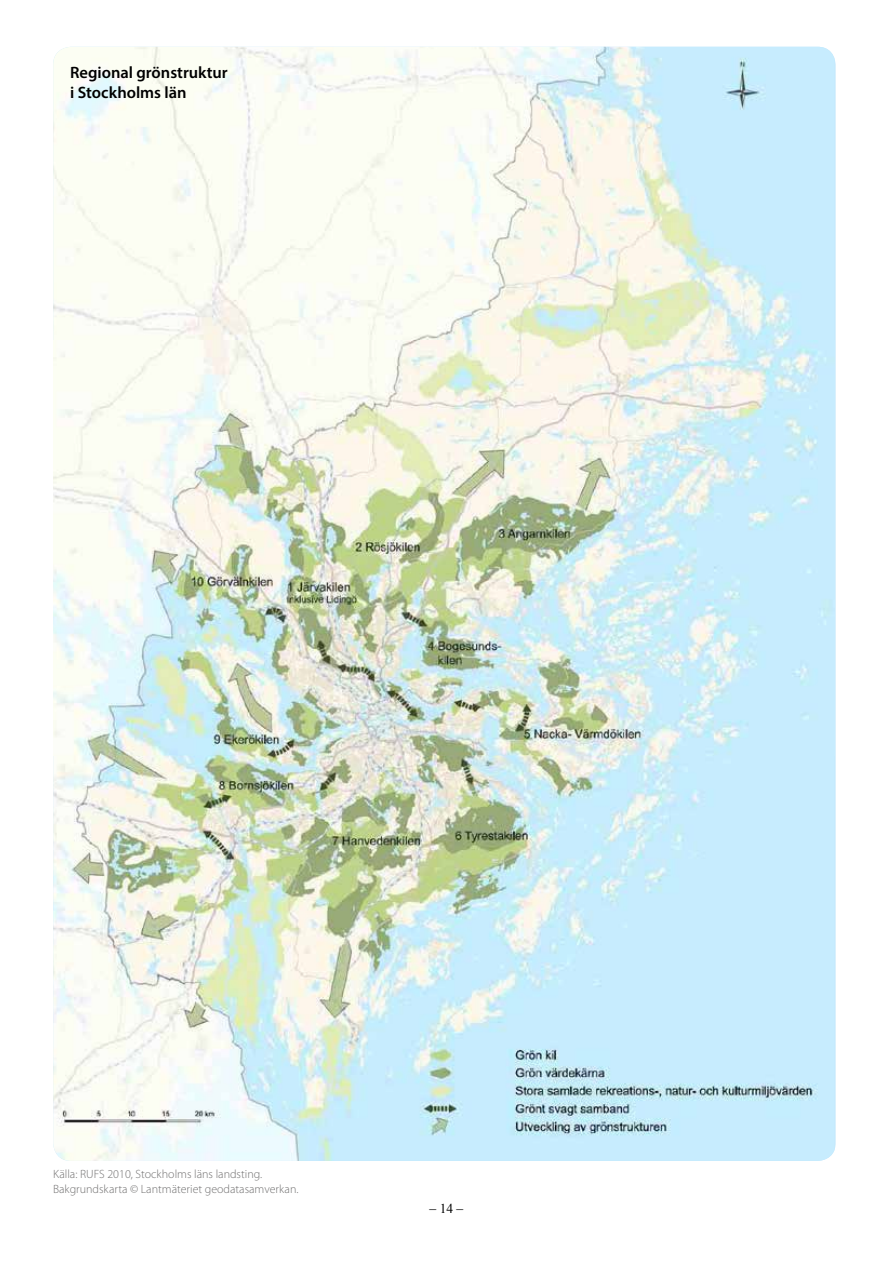
<style>
.page{position:relative;width:893px;height:1263px;background:#fff}
.page>*{position:absolute;margin:0;border:0;box-sizing:border-box;transform-origin:0 0}
.t1{font:600 16.5px/19.8px "Myriad Pro";color:#000}
.t2{font:13.5px "Times New Roman";color:#000}
.t3{font:300 12px/14.4px "Myriad Pro";color:#706f6f}
</style>
<div class="page">
<img style="left:53px;top:47px;width:782px;height:1114px">
<h1 class="t1" style="left:70px;top:62px;width:159px">Regional grönstruktur i Stockholms län</h1>
<p class="t3" style="left:53px;top:1167px;width:247px">Källa: RUFS 2010, Stockholms läns landsting.<br>Bakgrundskarta © Lantmäteriet geodatasamverkan.</p>
<p class="t2" style="left:430px;top:1199px;width:35px">– 14 –</p>
</div>
